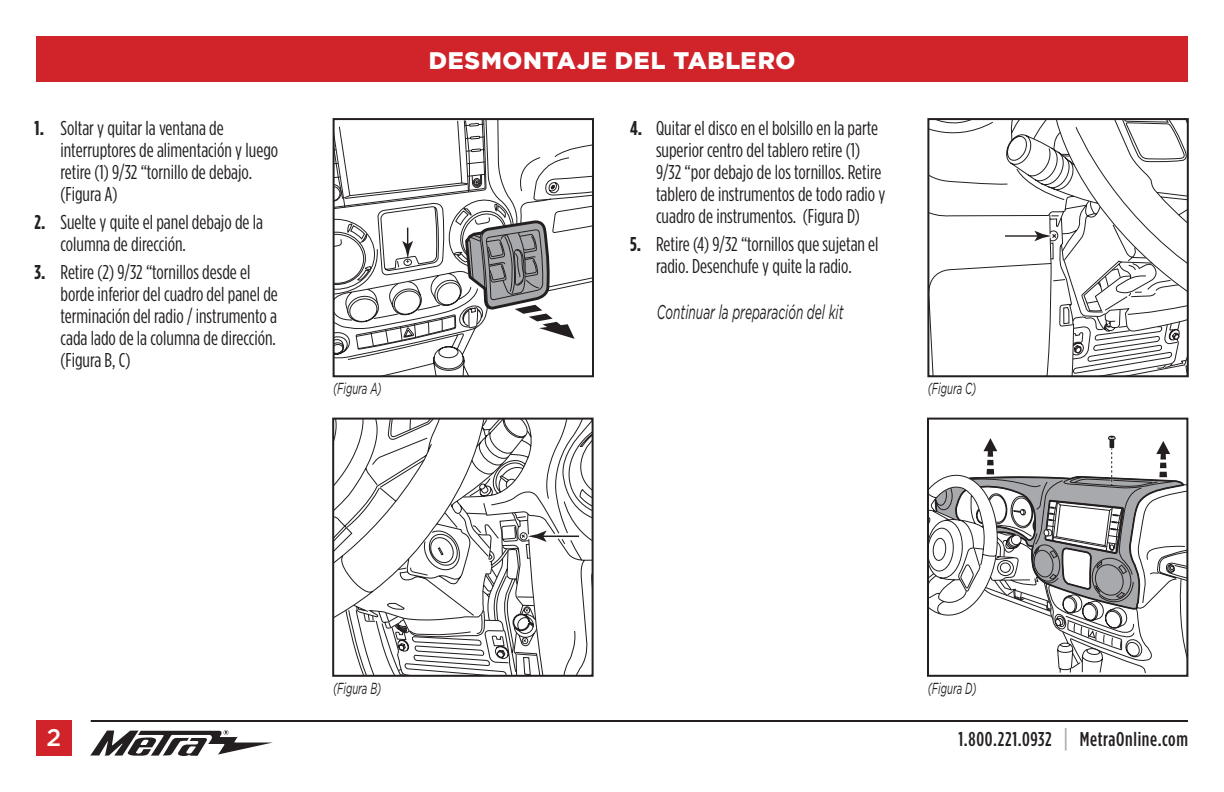
<style>
.page{position:relative;width:1224px;height:792px;background:#fff}
.page>*{position:absolute;margin:0;border:0;box-sizing:border-box;transform-origin:0 0}
.t1{font:900 24px "Gotham";letter-spacing:.03em;color:#fff}
.t2{font:500 24px "Gotham";color:#fff}
.t3{font:20px/22px "Gotham Condensed";color:#231f20}
.t4{font:500 20px "Gotham Condensed";letter-spacing:.035em;color:#231f20}
.t5{font:italic 20px "Gotham";color:#231f20;scale:.6 1}
.t6{font:italic 16px "Gotham";color:#231f20;scale:.6 1}
.s1{font-weight:700}
.s2{font-size:26px;color:#a8a9ad}
</style>
<div class="page">
<div style="left:36px;top:36px;width:1152px;height:45px;background:#d1232a"></div>
<svg style="left:90px;top:730px;width:183px;height:26px"></svg>
<hr style="left:91px;top:720px;width:1097px;height:2px;background:#231f20">
<div style="left:36px;top:720px;width:36px;height:36px;background:#d1232a"></div>
<svg style="left:336px;top:121px;width:255px;height:253px"></svg>
<div style="left:333px;top:118px;width:261px;height:259px;border:2px solid #231f20"></div>
<svg style="left:930px;top:121px;width:244px;height:194px"></svg>
<hr style="left:1005px;top:235px;width:35px;height:2px;background:#231f20">
<svg style="left:1016px;top:126px;width:170px;height:248px"></svg>
<div style="left:927px;top:118px;width:262px;height:259px;border:2px solid #231f20"></div>
<svg style="left:547px;top:421px;width:44px;height:200px"></svg>
<hr style="left:540px;top:536px;width:39px;height:1px;background:#231f20">
<svg style="left:335px;top:421px;width:212px;height:253px"></svg>
<div style="left:332px;top:418px;width:262px;height:259px;border:2px solid #231f20"></div>
<svg style="left:1057px;top:659px;width:89px;height:14px"></svg>
<svg style="left:935px;top:436px;width:248px;height:223px"></svg>
<div style="left:927px;top:418px;width:261px;height:259px;border:2px solid #231f20"></div>
<p class="t3" style="left:60px;top:117px;width:219px;text-indent:-26px"><span class="s1">1.</span> Soltar y quitar la ventana de interruptores de alimentación y luego retire (1) 9/32 “tornillo de debajo. (Figura A)</p>
<p class="t3" style="left:60px;top:211px;width:204px;text-indent:-26px"><span class="s1">2.</span> Suelte y quite el panel debajo de la columna de dirección.</p>
<p class="t3" style="left:60px;top:261px;width:219px;text-indent:-26px"><span class="s1">3.</span> Retire (2) 9/32 “tornillos desde el borde inferior del cuadro del panel de terminación del radio / instrumento a cada lado de la columna de dirección. (Figura B, C)</p>
<p class="t1" style="left:429px;top:47px;width:368px">DESMONTAJE DEL TABLERO</p>
<p class="t3" style="left:656px;top:117px;width:231px;text-indent:-26px"><span class="s1">4.</span> Quitar el disco en el bolsillo en la parte superior centro del tablero retire (1)<br>9/32 “por debajo de los tornillos. Retire tablero de instrumentos de todo radio y cuadro de instrumentos. (Figura D)</p>
<p class="t3" style="left:630px;top:233px;width:250px;text-align:center"><span class="s1">5.</span> Retire (4) 9/32 “tornillos que sujetan el radio. Desenchufe y quite la radio.</p>
<p class="t5" style="left:657px;top:301px;width:313px">Continuar la preparación del kit</p>
<p class="t6" style="left:333px;top:380px;width:83px">(Figura A)</p>
<p class="t6" style="left:928px;top:380px;width:82px">(Figura C)</p>
<p class="t6" style="left:333px;top:680px;width:82px">(Figura B)</p>
<p class="t6" style="left:928px;top:680px;width:83px">(Figura D)</p>
<p class="t2" style="left:47px;top:724px;width:16px">2</p>
<p class="t4" style="left:959px;top:728px;width:231px">1.800.221.0932 <span class="s2">|</span> MetraOnline.com</p>
</div>
